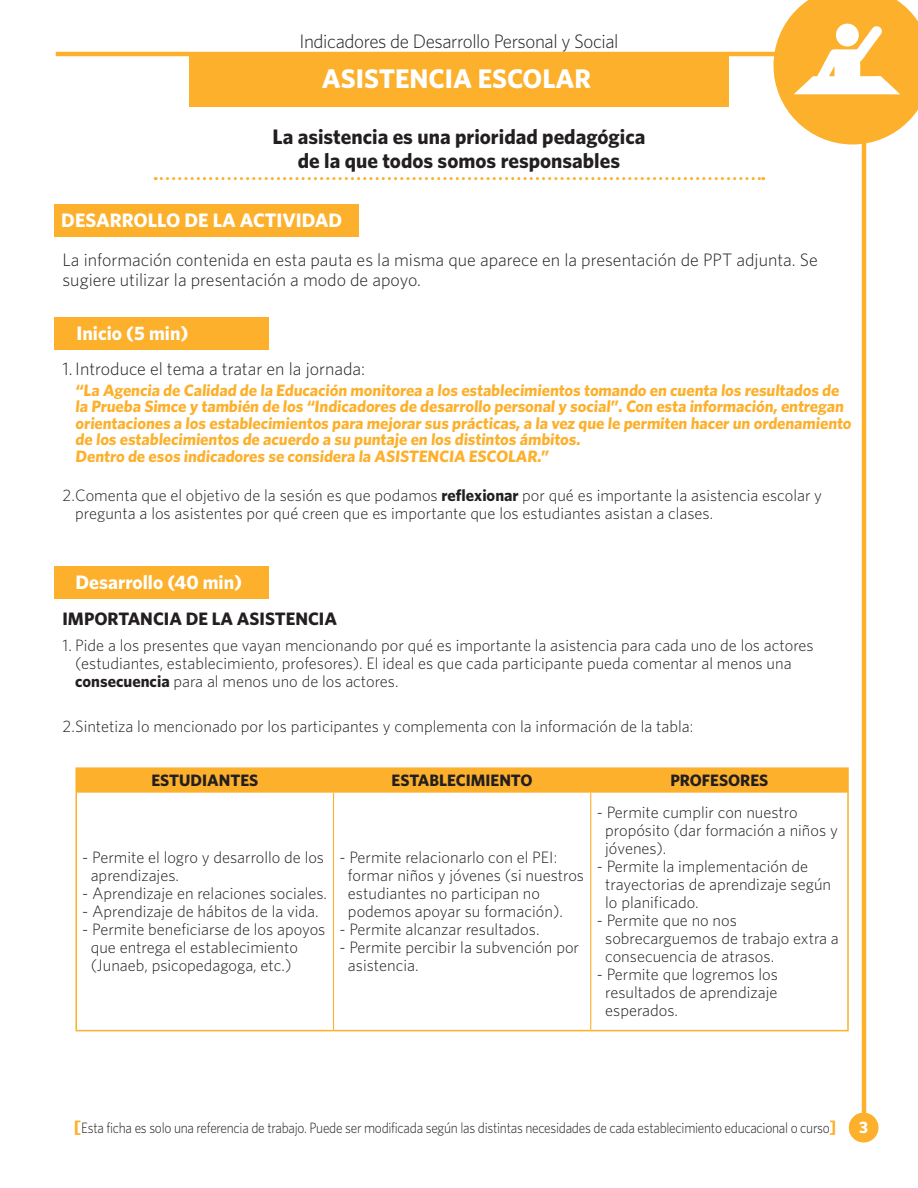
<style>
.page{position:relative;width:918px;height:1188px;background:#fff}
.page>*{position:absolute;margin:0;border:0;box-sizing:border-box;transform-origin:0 0}
.t1{font:700 27px "Whitney";color:#fff}
.t2{font:700 21px/24px "Whitney";color:#231f20;text-align:center}
.t3{font:700 19.5px "Whitney";color:#fff}
.t4{font:300 19.5px "Whitney";letter-spacing:-.02em;color:#231f20}
.t5{font:300 18px/19.5px "Whitney";color:#231f20}
.t6{font:700 18px "Whitney";color:#231f20}
.t7{font:700 18px "Sassoon Sans Std";color:#fff}
.t8{font:300 16.5px/18px "Whitney";color:#231f20}
.t9{font:700 16.5px/16.5px "Whitney";letter-spacing:-.005em;color:#fcb02b}
.t10{font:700 16.5px "Whitney";color:#231f20}
.t11{font:300 15px "Whitney";letter-spacing:-.02em;color:#231f20;scale:.9 1}
.s1{font-weight:700}
.s2{font-weight:700;font-size:18px;color:#fcb02b}
</style>
<div class="page">
<svg style="left:774px;top:0;width:144px;height:144px"></svg>
<svg style="left:849px;top:1113px;width:30px;height:30px"></svg>
<hr style="left:56px;top:52px;width:728px;height:4px;background:#fcb02b">
<div style="left:189px;top:54px;width:540px;height:53px;background:#fcb02b"></div>
<hr style="left:862px;top:131px;width:4px;height:986px;background:#fcb02b">
<div style="left:850px;top:1113px;width:27px;height:27px;background:#fcb02b;border-radius:50%"></div>
<svg style="left:155px;top:177px;width:609px;height:3px"></svg>
<div style="left:54px;top:204px;width:305px;height:33px;background:#fcb02b"></div>
<div style="left:54px;top:317px;width:214px;height:33px;background:#fcb02b"></div>
<div style="left:54px;top:566px;width:214px;height:33px;background:#fcb02b"></div>
<hr style="left:75px;top:767px;width:258px;height:2px;background:#fcb02b">
<hr style="left:75px;top:769px;width:2px;height:23px;background:#fcb02b">
<hr style="left:333px;top:767px;width:258px;height:2px;background:#fcb02b">
<hr style="left:591px;top:767px;width:258px;height:2px;background:#fcb02b">
<hr style="left:847px;top:769px;width:2px;height:23px;background:#fcb02b">
<hr style="left:75px;top:792px;width:2px;height:238px;background:#fcb02b">
<hr style="left:847px;top:792px;width:2px;height:238px;background:#fcb02b">
<hr style="left:75px;top:1030px;width:258px;height:1px;background:#fcb02b">
<hr style="left:333px;top:1030px;width:258px;height:1px;background:#fcb02b">
<hr style="left:591px;top:1030px;width:258px;height:1px;background:#fcb02b">
<div style="left:77px;top:769px;width:770px;height:23px;background:#fcb02b"></div>
<hr style="left:77px;top:792px;width:256px;height:1px;background:#fcb02b">
<hr style="left:333px;top:792px;width:258px;height:1px;background:#fcb02b">
<hr style="left:333px;top:793px;width:1px;height:237px;background:#fcb02b">
<hr style="left:591px;top:792px;width:256px;height:1px;background:#fcb02b">
<hr style="left:590px;top:793px;width:1px;height:237px;background:#fcb02b">
<p class="t4" style="left:299px;top:30px;width:321px">Indicadores de Desarrollo Personal y Social</p>
<h1 class="t1" style="left:322px;top:62px;width:271px">ASISTENCIA ESCOLAR</h1>
<p class="t2" style="left:273px;top:124px;width:374px">La asistencia es una prioridad pedagógica de la que todos somos responsables</p>
<p class="t3" style="left:61px;top:209px;width:283px">DESARROLLO DE LA ACTIVIDAD</p>
<p class="t5" style="left:63px;top:250px;width:757px">La información contenida en esta pauta es la misma que aparece en la presentación de PPT adjunta. Se sugiere utilizar la presentación a modo de apoyo.</p>
<p class="t3" style="left:77px;top:321px;width:113px">Inicio (5 min)</p>
<p class="t5" style="left:63px;top:359px;width:304px">1. Introduce el tema a tratar en la jornada:</p>
<p class="t9" style="left:75px;top:381px;width:779px">“La Agencia de Calidad de la Educación monitorea a los establecimientos tomando en cuenta los resultados de la Prueba Simce y también de los “Indicadores de desarrollo personal y social”. Con esta información, entregan orientaciones a los establecimientos para mejorar sus prácticas, a la vez que le permiten hacer un ordenamiento de los establecimientos de acuerdo a su puntaje en los distintos ámbitos.</p>
<p class="t9" style="left:75px;top:447px;width:476px">Dentro de esos indicadores se considera la ASISTENCIA ESCOLAR.”</p>
<p class="t8" style="left:75px;top:486px;width:748px;text-indent:-13px">2.Comenta que el objetivo de la sesión es que podamos <span class="s1">reflexionar</span> por qué es importante la asistencia escolar y pregunta a los asistentes por qué creen que es importante que los estudiantes asistan a clases.</p>
<p class="t3" style="left:75px;top:570px;width:168px">Desarrollo (40 min)</p>
<p class="t6" style="left:63px;top:607px;width:276px">IMPORTANCIA DE LA ASISTENCIA</p>
<p class="t8" style="left:75px;top:636px;width:740px;text-indent:-13px">1. Pide a los presentes que vayan mencionando por qué es importante la asistencia para cada uno de los actores (estudiantes, establecimiento, profesores). El ideal es que cada participante pueda comentar al menos una <span class="s1">consecuencia</span> para al menos uno de los actores.</p>
<p class="t8" style="left:63px;top:717px;width:633px">2.Sintetiza lo mencionado por los participantes y complementa con la información de la tabla:</p>
<p class="t10" style="left:151px;top:770px;width:109px">ESTUDIANTES</p>
<p class="t10" style="left:392px;top:770px;width:143px">ESTABLECIMIENTO</p>
<p class="t10" style="left:670px;top:770px;width:100px">PROFESORES</p>
<p class="t8" style="left:91px;top:848px;width:235px;text-indent:-9px">- Permite el logro y desarrollo de los aprendizajes.</p>
<p class="t8" style="left:82px;top:884px;width:246px">- Aprendizaje en relaciones sociales.</p>
<p class="t8" style="left:82px;top:902px;width:238px">- Aprendizaje de hábitos de la vida.</p>
<p class="t8" style="left:91px;top:920px;width:236px;text-indent:-9px">- Permite beneficiarse de los apoyos que entrega el establecimiento (Junaeb, psicopedagoga, etc.)</p>
<p class="t8" style="left:348px;top:848px;width:238px;text-indent:-9px">- Permite relacionarlo con el PEI: formar niños y jóvenes (si nuestros estudiantes no participan no podemos apoyar su formación).</p>
<p class="t8" style="left:339px;top:920px;width:202px">- Permite alcanzar resultados.</p>
<p class="t8" style="left:348px;top:938px;width:233px;text-indent:-9px">- Permite percibir la subvención por asistencia.</p>
<p class="t8" style="left:605px;top:803px;width:234px;text-indent:-9px">- Permite cumplir con nuestro propósito (dar formación a niños y jóvenes).</p>
<p class="t8" style="left:605px;top:857px;width:227px;text-indent:-9px">- Permite la implementación de trayectorias de aprendizaje según lo planificado.</p>
<p class="t8" style="left:605px;top:911px;width:235px;text-indent:-9px">- Permite que no nos sobrecarguemos de trabajo extra a consecuencia de atrasos.</p>
<p class="t8" style="left:605px;top:965px;width:174px;text-align:justify;text-indent:-9px">- Permite que logremos los resultados de aprendizaje esperados.</p>
<p class="t11" style="left:74px;top:1119px;width:849px"><span class="s2">[</span>Esta ficha es solo una referencia de trabajo. Puede ser modificada según las distintas necesidades de cada establecimiento educacional o curso<span class="s2">]</span></p>
<p class="t7" style="left:860px;top:1116px;width:11px">3</p>
</div>
